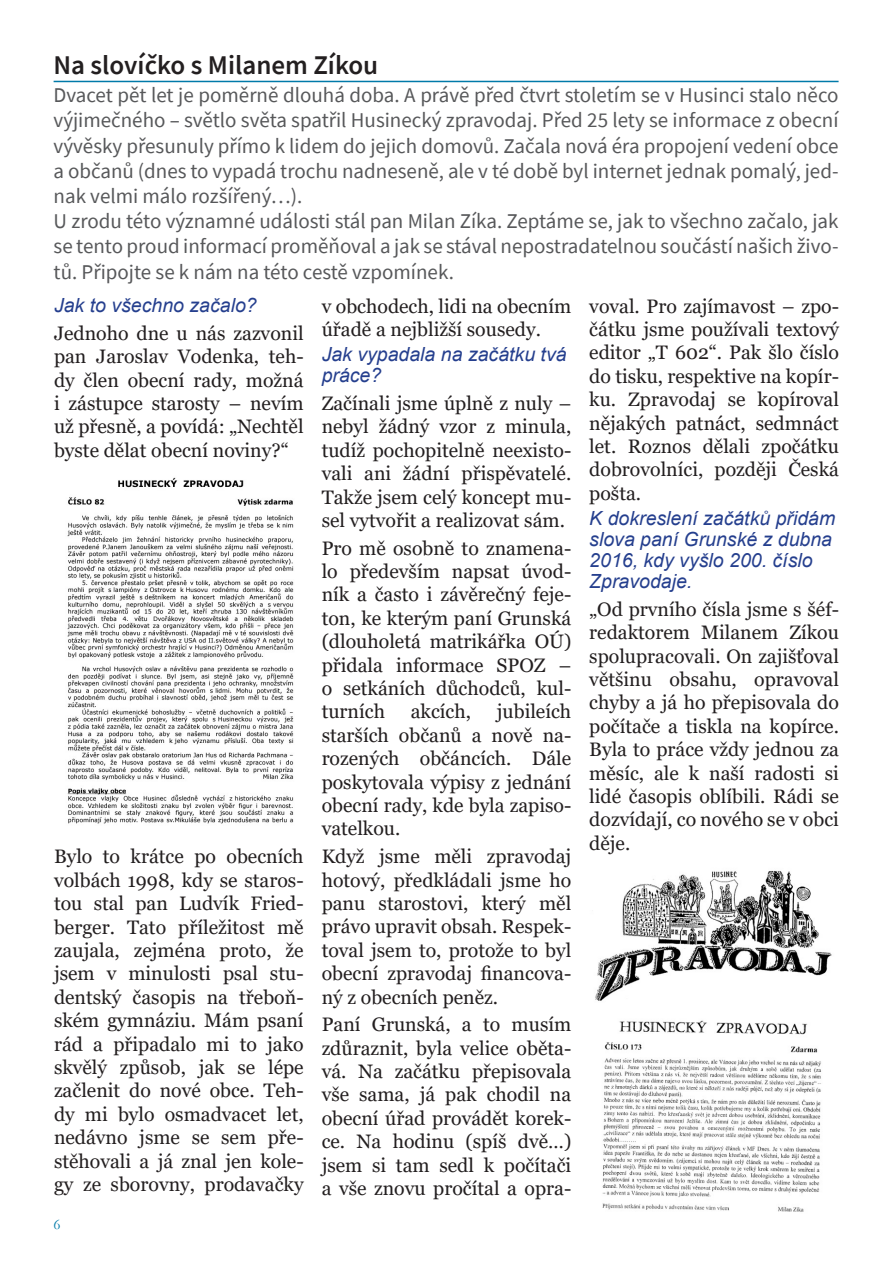
<style>
.page{position:relative;width:893px;height:1263px;background:#fff}
.page>*{position:absolute;margin:0;border:0;box-sizing:border-box;transform-origin:0 0}
.Nadpis_článku{font:600 27px "Source Sans Pro";color:#231f20}
.Perex{font:21px/25.2px "Source Sans Pro";color:#57585a;text-align:justify}
.Odstavec{font:19.5px/23.4px "Georgia";color:#231f20;text-align:justify}
.Rozhovor_otázka{font:italic 19.5px/21px "Arial";color:#253f8e}
.Sloupek{font:15px "Garamond";color:#007aa9}
</style>
<div class="page">
<hr style="left:54px;top:81px;width:785px;height:1px;background:#007aa9">
<img style="left:67px;top:477px;width:227px;height:347px">
<img style="left:595px;top:871px;width:237px;height:341px">
<p class="Nadpis_článku" style="left:54px;top:48px;width:326px">Na slovíčko s Milanem Zíkou</p>
<p class="Perex" style="left:54px;top:82px;width:786px">Dvacet pět let je poměrně dlouhá doba. A právě před čtvrt stoletím se v Husinci stalo něco výjimečného – světlo světa spatřil Husinecký zpravodaj. Před 25 lety se informace z obecní vývěsky přesunuly přímo k lidem do jejich domovů. Začala nová éra propojení vedení obce a občanů (dnes to vypadá trochu nadneseně, ale v té době byl internet jednak pomalý, jed&shy;nak velmi málo rozšířený…).</p>
<p class="Perex" style="left:54px;top:208px;width:786px">U zrodu této významné události stál pan Milan Zíka. Zeptáme se, jak to všechno začalo, jak se tento proud informací proměňoval a jak se stával nepostradatelnou součástí našich živo&shy;tů. Připojte se k nám na této cestě vzpomínek.</p>
<p class="Rozhovor_otázka" style="left:54px;top:295px;width:204px">Jak to všechno začalo?</p>
<p class="Odstavec" style="left:54px;top:322px;width:251px">Jednoho dne u nás zazvonil pan Jaroslav Vodenka, teh&shy;dy člen obecní rady, možná i zástupce starosty – nevím už přesně, a povídá: „Nechtěl byste dělat obecní noviny?“</p>
<p class="Odstavec" style="left:54px;top:845px;width:251px">Bylo to krátce po obecních volbách 1998, kdy se staros&shy;tou stal pan Ludvík Fried&shy;berger. Tato příležitost mě zaujala, zejména proto, že jsem v minulosti psal stu&shy;dentský časopis na třeboň&shy;ském gymnáziu. Mám psaní rád a připadalo mi to jako skvělý způsob, jak se lépe začlenit do nové obce. Teh&shy;dy mi bylo osmadvacet let, nedávno jsme se sem pře&shy;stěhovali a já znal jen kole&shy;gy ze sborovny, prodavačky</p>
<p class="Sloupek" style="left:54px;top:1215px;width:9px">6</p>
<p class="Odstavec" style="left:322px;top:295px;width:251px">v obchodech, lidi na obecním úřadě a nejbližší sousedy.</p>
<p class="Rozhovor_otázka" style="left:322px;top:344px;width:246px">Jak vypadala na začátku tvá práce?</p>
<p class="Odstavec" style="left:322px;top:392px;width:251px">Začínali jsme úplně z nuly – nebyl žádný vzor z minula, tudíž pochopitelně neexisto&shy;vali ani žádní přispěvatelé.<br>Takže jsem celý koncept mu&shy;sel vytvořit a realizovat sám.</p>
<p class="Odstavec" style="left:322px;top:537px;width:251px">Pro mě osobně to znamena&shy;lo především napsat úvod&shy;ník a často i závěrečný feje&shy;ton, ke kterým paní Grunská (dlouholetá matrikářka OÚ) přidala informace SPOZ – o setkáních důchodců, kul&shy;turních</p>
<p class="Odstavec" style="left:322px;top:700px;width:251px;text-indent:175px">jubileích starších občanů a nově na&shy;rozených občáncích. Dále poskytovala výpisy z jednání obecní rady, kde byla zapiso&shy;vatelkou.</p>
<p class="Odstavec" style="left:322px;top:845px;width:251px">Když jsme měli zpravodaj hotový, předkládali jsme ho panu starostovi, který měl právo upravit obsah. Respek&shy;toval jsem to, protože to byl obecní zpravodaj financova&shy;ný z obecních peněz.</p>
<p class="Odstavec" style="left:322px;top:1013px;width:251px">Paní Grunská, a to musím zdůraznit, byla velice oběta&shy;vá. Na začátku přepisovala vše sama, já pak chodil na obecní úřad provádět korek&shy;ce. Na hodinu (spíš dvě…) jsem si tam sedl k počítači a vše znovu pročítal a opra-</p>
<p class="Odstavec" style="left:411px;top:700px;width:62px">akcích,</p>
<p class="Odstavec" style="left:589px;top:295px;width:251px">voval. Pro zajímavost – zpo&shy;čátku jsme používali textový editor „T 602“. Pak šlo číslo do tisku, respektive na kopír&shy;ku. Zpravodaj se kopíroval nějakých patnáct, sedmnáct let. Roznos dělali zpočátku dobrovolníci, později Česká pošta.</p>
<p class="Rozhovor_otázka" style="left:589px;top:508px;width:248px">K dokreslení začátků přidám slova paní Grunské z dubna<br>2016, kdy vyšlo 200. číslo<br>Zpravodaje.</p>
<p class="Odstavec" style="left:589px;top:598px;width:251px">„Od prvního čísla jsme s šéf&shy;redaktorem Milanem Zíkou spolupracovali. On zajišťoval většinu obsahu, opravoval chyby a já ho přepisovala do počítače a tiskla na kopírce.<br>Byla to práce vždy jednou za měsíc, ale k naší radosti si lidé časopis oblíbili. Rádi se dozvídají, co nového se v obci děje.</p>
</div>
